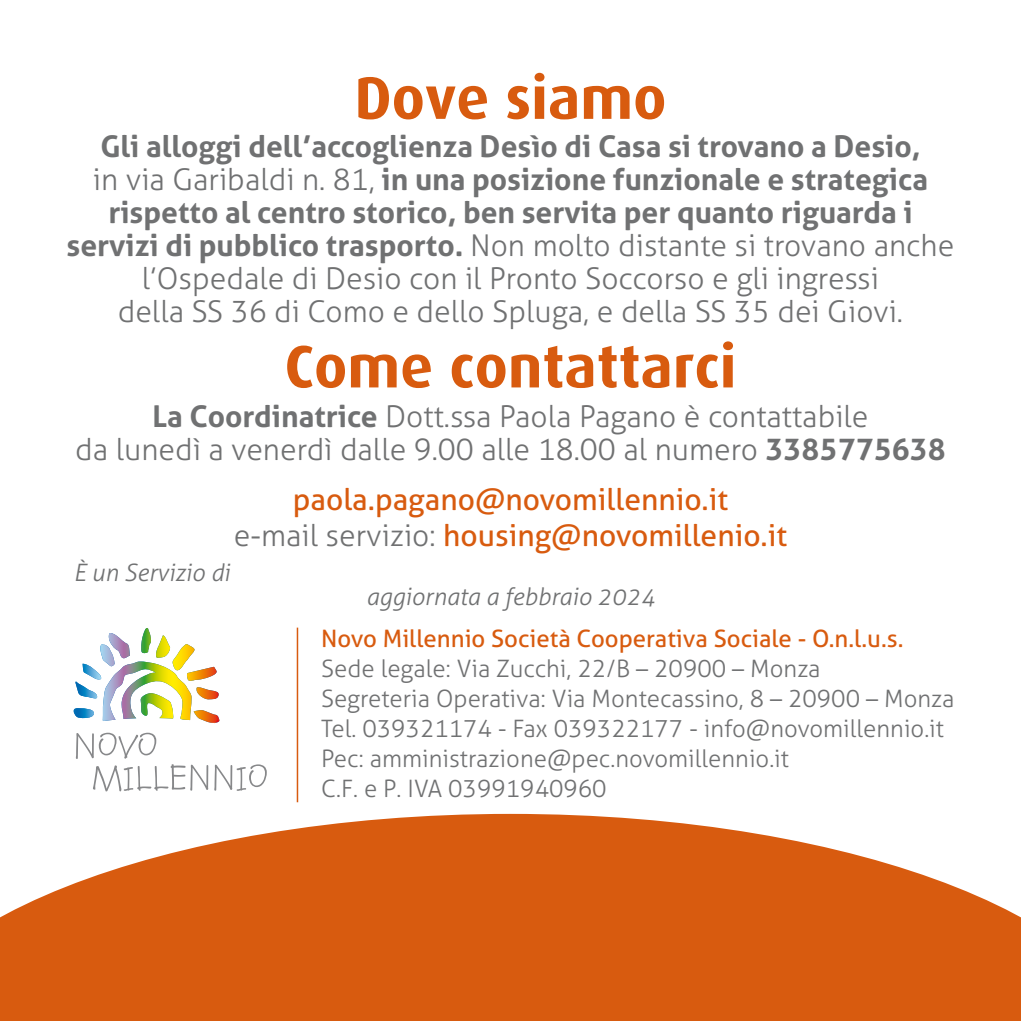
<style>
.page{position:relative;width:1021px;height:1021px;background:#fff}
.page>*{position:absolute;margin:0;border:0;box-sizing:border-box;transform-origin:0 0}
.t1{font:700 60px "Dax";color:#d85b0f}
.t2{font:700 30px/33px "Aller";color:#707172;text-align:center}
.t3{font:300 30px/33px "Aller";color:#707172;text-align:center}
.t4{font:30px/36px "Aller";color:#d85b0f;text-align:center}
.t5{font:300 24px/30px "Aller";color:#707172}
.t6{font:24px "Aller";color:#d85b0f}
.t7{font:italic 300 24px "Aller";color:#707172}
.s1{font-weight:300}
.s2{font-weight:700}
.s3{font-weight:300;color:#707172}
</style>
<div class="page">
<img style="left:83px;top:628px;width:134px;height:93px">
<svg style="left:76px;top:732px;width:132px;height:59px"></svg>
<svg style="left:214px;top:764px;width:53px;height:26px"></svg>
<hr style="left:297px;top:627px;width:1px;height:175px;background:#d85b0f">
<svg style="left:0;top:813px;width:1020px;height:207px;fill:#d85b0f"></svg>
<h1 class="t1" style="left:354px;top:64px;width:313px">Dove siamo</h1>
<p class="t2" style="left:66px;top:130px;width:889px">Gli alloggi dell’accoglienza Desìo di Casa si trovano a Desio,<br><span class="s1">in via Garibaldi n. 81,</span> in una posizione funzionale e strategica rispetto al centro storico, ben servita per quanto riguarda i servizi di pubblico trasporto. <span class="s1">Non molto distante si trovano anche l’Ospedale di Desio con il Pronto Soccorso e gli ingressi<br>della SS 36 di Como e dello Spluga, e della SS 35 dei Giovi.</span></p>
<h1 class="t1" style="left:284px;top:333px;width:453px">Come contattarci</h1>
<p class="t3" style="left:75px;top:400px;width:871px"><span class="s2">La Coordinatrice</span> Dott.ssa Paola Pagano è contattabile<br>da lunedì a venerdì dalle 9.00 alle 18.00 al numero <span class="s2">3385775638</span></p>
<p class="t4" style="left:234px;top:481px;width:554px">paola.pagano@novomillennio.it<br><span class="s3">e-mail servizio:</span> housing@novomillenio.it</p>
<p class="t7" style="left:73px;top:558px;width:158px">È un Servizio di</p>
<p class="t7" style="left:366px;top:582px;width:290px">aggiornata a febbraio 2024</p>
<p class="t6" style="left:321px;top:624px;width:583px">Novo Millennio Società Cooperativa Sociale - O.n.l.u.s.</p>
<p class="t5" style="left:321px;top:653px;width:634px">Sede legale: Via Zucchi, 22/B – 20900 – Monza<br>Segreteria Operativa: Via Montecassino, 8 – 20900 – Monza Tel. 039321174 - Fax 039322177 - info@novomillennio.it Pec: amministrazione@pec.novomillennio.it<br>C.F. e P. IVA 03991940960</p>
</div>
